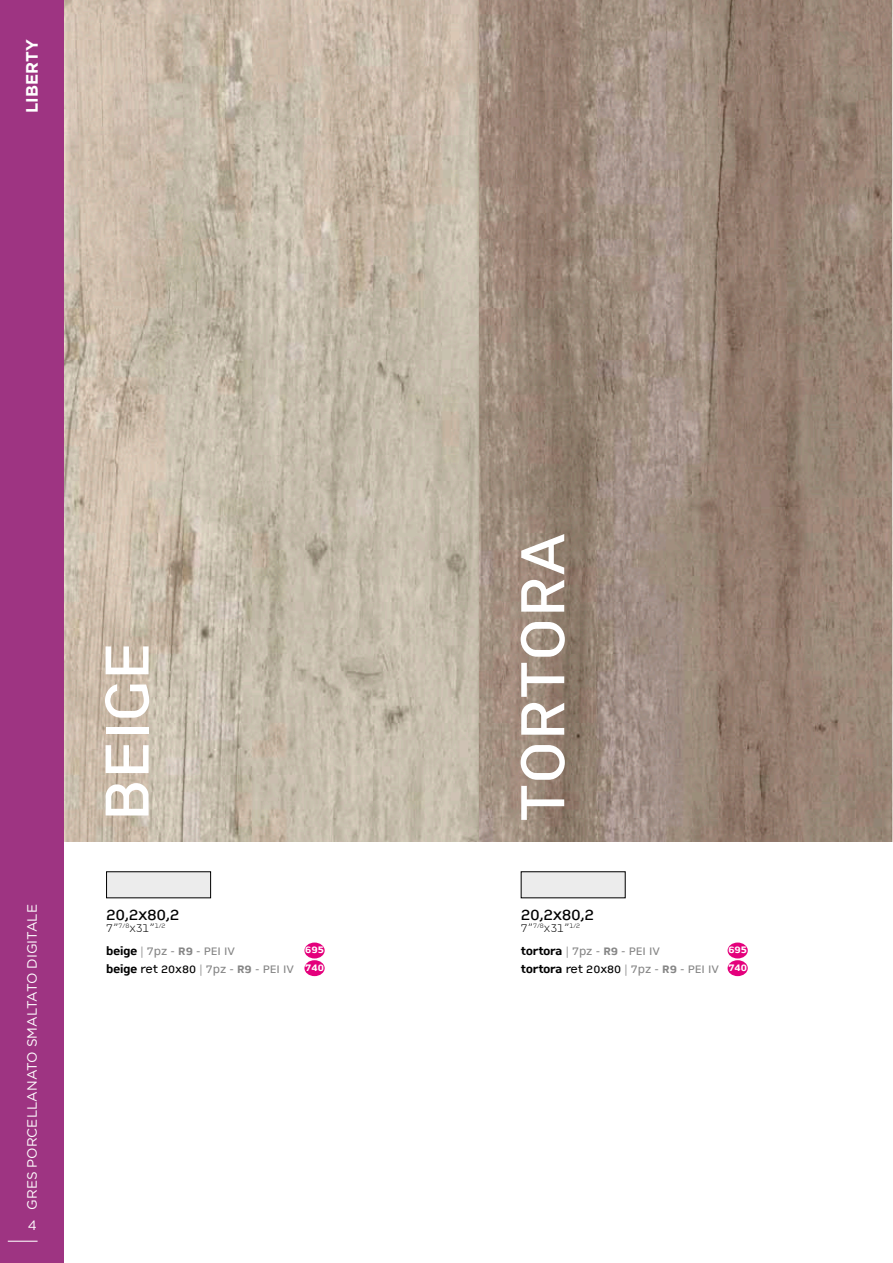
<style>
.page{position:relative;width:893px;height:1263px;background:#fff}
.page>*{position:absolute;margin:0;border:0;box-sizing:border-box;transform-origin:0 0}
.t1{font:69px "CP Company TT Regular";color:#fff}
.t2{font:16.5px "CP Company TT Regular";letter-spacing:-.025em;color:#000}
.t3{font:700 16.5px "Gotham";color:#fff}
.t4{font:13.5px "Gotham";color:#fff}
.t5{font:12.15px "CP Company TT Light";color:#000}
.t6{font:12px "CP Company TT Regular";color:#868686}
.t7{font:10.5px "CP Company TT Bold";color:#fff}
.s1{font-family:"CP Company TT Bold";color:#000}
.s2{font-family:"CP Company TT Bold"}
.s3{color:#000}
.s4{font-family:"CP Company TT Bold";font-size:10.5px;color:#fff}
</style>
<div class="page">
<img style="left:64px;top:0;width:829px;height:841px">
<div style="left:521px;top:872px;width:104px;height:26px;background:#ececec"></div>
<div style="left:728px;top:942px;width:20px;height:16px;background:#e4007c;border-radius:50%"></div>
<div style="left:728px;top:960px;width:20px;height:16px;background:#e4007c;border-radius:50%"></div>
<div style="left:107px;top:872px;width:104px;height:26px;background:#ececec"></div>
<div style="left:304px;top:942px;width:21px;height:16px;background:#e4007c;border-radius:50%"></div>
<div style="left:304px;top:960px;width:21px;height:16px;background:#e4007c;border-radius:50%"></div>
<div style="left:0;top:0;width:64px;height:1263px;background:#9e3482"></div>
<hr style="left:8px;top:1241px;width:30px;height:1px;background:#fff">
<h2 class="t3" style="left:22px;top:113px;width:75px;rotate:-90deg">liberty</h2>
<p class="t4" style="left:25px;top:1210px;width:307px;rotate:-90deg">gres porcellanato smaltato digitale</p>
<p class="t4" style="left:28px;top:1218px;width:11px">4</p>
<h1 class="t1" style="left:88px;top:822px;width:181px;rotate:-90deg">BEIGE</h1>
<h2 class="t2" style="left:106px;top:905px;width:75px">20,2x80,2</h2>
<p class="t5" style="left:106px;top:922px;width:61px">7”<sup>7/8</sup>x31”<sup>1/2</sup></p>
<p class="t6" style="left:106px;top:944px;width:130px"><span class="s1">beige</span> | 7pz - <span class="s2">R9</span> - PEI IV</p>
<p class="t7" style="left:305px;top:943px;width:20px">695</p>
<p class="t6" style="left:106px;top:962px;width:219px"><span class="s1">beige</span> <span class="s3">ret 20x80</span> | 7pz - <span class="s2">R9</span> - PEI IV <span class="s4">740</span></p>
<h1 class="t1" style="left:503px;top:822px;width:291px;rotate:-90deg">TORTORA</h1>
<h2 class="t2" style="left:521px;top:905px;width:75px">20,2x80,2</h2>
<p class="t5" style="left:521px;top:922px;width:61px">7”<sup>7/8</sup>x31”<sup>1/2</sup></p>
<p class="t6" style="left:521px;top:944px;width:141px"><span class="s1">tortora</span> | 7pz - <span class="s2">R9</span> - PEI IV</p>
<p class="t7" style="left:728px;top:943px;width:20px">695</p>
<p class="t6" style="left:521px;top:962px;width:228px"><span class="s1">tortora</span> <span class="s3">ret 20x80</span> | 7pz - <span class="s2">R9</span> - PEI IV <span class="s4">740</span></p>
</div>
